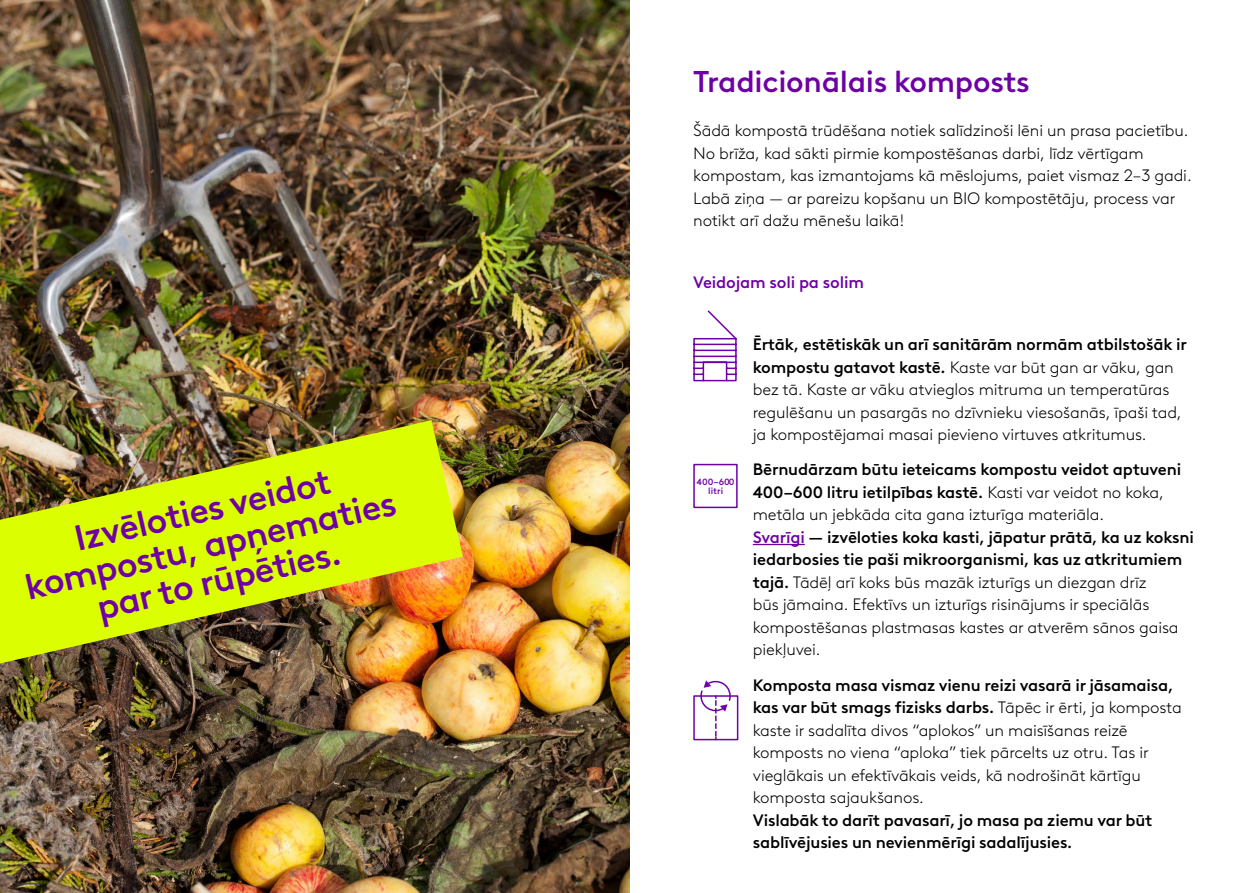
<style>
.page{position:relative;width:1259px;height:893px;background:#fff}
.page>*{position:absolute;margin:0;border:0;box-sizing:border-box;transform-origin:0 0}
.t1{font:500 35.85px/35.8px "Brown LL";color:#6e00a5;text-align:center}
.t2{font:500 30px "Brown LL";letter-spacing:-.01em;color:#6e00a5}
.t3{font:300 16.5px/22.5px "Brown LL";letter-spacing:-.01em;color:#000}
.t4{font:500 16.5px/22.5px "Brown LL";letter-spacing:-.01em;color:#000}
.t5{font:500 16.5px "Brown LL";letter-spacing:-.01em;color:#6e00a5}
.t6{font:500 9.15px/8.6px "Brown LL";color:#6e00a5;text-align:center}
.s1{font-weight:500}
.s2{font-weight:500;color:#6e00a5}
</style>
<div class="page">
<img style="left:0;top:0;width:629px;height:893px">
<hr style="left:753px;top:544px;width:52px;height:1px;background:#6e00a5">
<svg style="left:693px;top:310px;width:44px;height:72px"></svg>
<div style="left:693px;top:464px;width:44px;height:44px;border:2px solid #6e00a5"></div>
<div style="left:693px;top:695px;width:45px;height:45px;border:2px solid #6e00a5"></div>
<svg style="left:699px;top:680px;width:32px;height:60px"></svg>
<img style="left:0;top:420px;width:463px;height:243px">
<h1 class="t1" style="left:13px;top:532px;width:381px;rotate:-13deg">Izvēloties veidot kompostu, apņematies par to rūpēties.</h1>
<h2 class="t2" style="left:693px;top:59px;width:338px">Tradicionālais komposts</h2>
<p class="t3" style="left:693px;top:118px;width:500px">Šādā kompostā trūdēšana notiek salīdzinoši lēni un prasa pacietību.<br>No brīža, kad sākti pirmie kompostēšanas darbi, līdz vērtīgam kompostam, kas izmantojams kā mēslojums, paiet vismaz 2–3 gadi.<br>Labā ziņa — ar pareizu kopšanu un BIO kompostētāju, process var notikt arī dažu mēnešu laikā!</p>
<p class="t5" style="left:693px;top:270px;width:172px">Veidojam soli pa solim</p>
<p class="t6" style="left:696px;top:477px;width:40px">400–600 litri</p>
<p class="t3" style="left:753px;top:332px;width:435px"><span class="s1">Ērtāk, estētiskāk un arī sanitārām normām atbilstošāk ir kompostu gatavot kastē.</span> Kaste var būt gan ar vāku, gan bez tā. Kaste ar vāku atvieglos mitruma un temperatūras regulēšanu un pasargās no dzīvnieku viesošanās, īpaši tad, ja kompostējamai masai pievieno virtuves atkritumus.</p>
<p class="t3" style="left:753px;top:457px;width:443px"><span class="s1">Bērnudārzam būtu ieteicams kompostu veidot aptuveni 400–600 litru ietilpības kastē.</span> Kasti var veidot no koka, metāla un jebkāda cita gana izturīga materiāla.<br><span class="s2">Svarīgi</span> <span class="s1">— izvēloties koka kasti, jāpatur prātā, ka uz koksni iedarbosies tie paši mikroorganismi, kas uz atkritumiem tajā.</span> Tādēļ arī koks būs mazāk izturīgs un diezgan drīz<br>būs jāmaina. Efektīvs un izturīgs risinājums ir speciālās kompostēšanas plastmasas kastes ar atverēm sānos gaisa piekļuvei.</p>
<p class="t3" style="left:753px;top:673px;width:430px"><span class="s1">Komposta masa vismaz vienu reizi vasarā ir jāsamaisa, kas var būt smags fizisks darbs.</span> Tāpēc ir ērti, ja komposta kaste ir sadalīta divos “aplokos” un maisīšanas reizē komposts no viena “aploka” tiek pārcelts uz otru. Tas ir vieglākais un efektīvākais veids, kā nodrošināt kārtīgu komposta sajaukšanos.</p>
<p class="t4" style="left:753px;top:807px;width:401px">Vislabāk to darīt pavasarī, jo masa pa ziemu var būt sablīvējusies un nevienmērīgi sadalījusies.</p>
</div>
